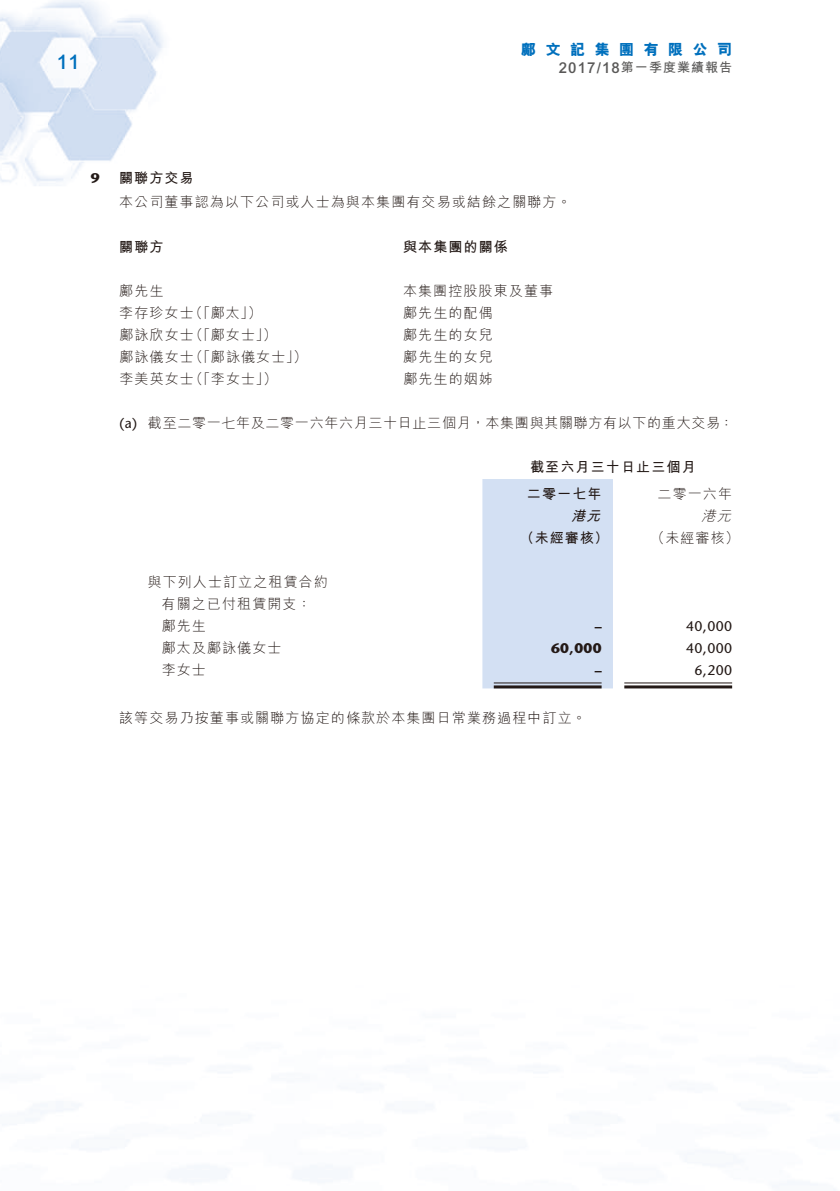
<style>
.page{position:relative;width:840px;height:1191px;background:#fff}
.page>*{position:absolute;margin:0;border:0;box-sizing:border-box;transform-origin:0 0}
.t1{font:500 20px "Arial MT Std";color:#0070bd}
.t2{font:800 15px "M Hei HK";letter-spacing:.63em;color:#0070bd}
.t3{font:500 15px "Arial MT Std";letter-spacing:.08em;color:#595857}
.t4{font:300 14px/22px "M Hei HK";letter-spacing:.08em;color:#231916;text-align:center}
.t5{font:300 14px "M Hei HK";letter-spacing:.05em;color:#231916}
.t6{font:700 14px "M Hei HK";letter-spacing:.08em;color:#231916}
.t7{font:500 14px "Stone Sans Std";letter-spacing:.03em;color:#231916}
.t8{font:700 14px "Stone Sans Std";color:#231916}
.t9{font:italic 300 14px "M Hei HK";color:#231916}
.t10{font:italic 700 14px "M Hei HK";color:#231916}
.t11{font:700 13px "M Hei HK";letter-spacing:.08em;color:#595857}
</style>
<div class="page">
<img style="left:0;top:0;width:839px;height:1191px">
<div style="left:482px;top:479px;width:130px;height:209px;background:#d3e0f3"></div>
<hr style="left:493px;top:682px;width:108px;height:1px;background:#231916">
<hr style="left:493px;top:685px;width:108px;height:3px;background:#231916">
<hr style="left:624px;top:682px;width:107px;height:1px;background:#231916">
<hr style="left:624px;top:685px;width:107px;height:3px;background:#231916">
<p class="t2" style="left:521px;top:40px;width:212px">鄺文記集團有限公司</p>
<h1 class="t1" style="left:57px;top:50px;width:24px">11</h1>
<p class="t11" style="left:620px;top:58px;width:113px">第一季度業績報告</p>
<p class="t3" style="left:558px;top:59px;width:62px">2017/18</p>
<p class="t8" style="left:91px;top:169px;width:10px">9</p>
<p class="t6" style="left:119px;top:167px;width:76px">關聯方交易</p>
<p class="t4" style="left:119px;top:191px;width:453px">本公司董事認為以下公司或人士為與本集團有交易或結餘之關聯方。</p>
<p class="t6" style="left:403px;top:236px;width:106px">與本集團的關係</p>
<p class="t6" style="left:119px;top:236px;width:46px">關聯方</p>
<p class="t4" style="left:119px;top:279px;width:46px">鄺先生</p>
<p class="t4" style="left:403px;top:279px;width:151px">本集團控股股東及董事</p>
<p class="t4" style="left:189px;top:301px;width:74px">（「鄺太」）</p>
<p class="t4" style="left:119px;top:301px;width:76px">李存珍女士</p>
<p class="t4" style="left:403px;top:301px;width:91px">鄺先生的配偶</p>
<p class="t4" style="left:119px;top:323px;width:76px">鄺詠欣女士</p>
<p class="t4" style="left:189px;top:323px;width:89px">（「鄺女士」）</p>
<p class="t4" style="left:403px;top:323px;width:91px">鄺先生的女兒</p>
<p class="t4" style="left:119px;top:345px;width:76px">鄺詠儀女士</p>
<p class="t4" style="left:189px;top:345px;width:120px">（「鄺詠儀女士」）</p>
<p class="t4" style="left:403px;top:345px;width:91px">鄺先生的女兒</p>
<p class="t4" style="left:403px;top:367px;width:91px">鄺先生的姻姊</p>
<p class="t4" style="left:119px;top:367px;width:76px">李美英女士</p>
<p class="t5" style="left:148px;top:412px;width:586px">截至二零一七年及二零一六年六月三十日止三個月，本集團與其關聯方有以下的重大交易：</p>
<p class="t4" style="left:189px;top:367px;width:89px">（「李女士」）</p>
<p class="t7" style="left:119px;top:414px;width:19px">)a(</p>
<p class="t6" style="left:530px;top:456px;width:167px">截至六月三十日止三個月</p>
<p class="t4" style="left:657px;top:482px;width:76px">二零一六年</p>
<p class="t6" style="left:526px;top:484px;width:76px">二零一七年</p>
<p class="t10" style="left:570px;top:506px;width:36px">港元</p>
<p class="t9" style="left:701px;top:506px;width:36px">港元</p>
<p class="t6" style="left:520px;top:528px;width:90px">（未經審核）</p>
<p class="t4" style="left:650px;top:526px;width:90px">（未經審核(</p>
<p class="t4" style="left:147px;top:570px;width:182px">與下列人士訂立之租賃合約有關之已付租賃開支：</p>
<p class="t4" style="left:162px;top:614px;width:46px">鄺先生</p>
<p class="t8" style="left:594px;top:618px;width:8px">–</p>
<p class="t7" style="left:685px;top:618px;width:48px">40,000</p>
<p class="t4" style="left:162px;top:636px;width:121px">鄺太及鄺詠儀女士</p>
<p class="t8" style="left:550px;top:640px;width:52px">60,000</p>
<p class="t7" style="left:685px;top:640px;width:48px">40,000</p>
<p class="t4" style="left:162px;top:658px;width:46px">李女士</p>
<p class="t4" style="left:119px;top:706px;width:468px">該等交易乃按董事或關聯方協定的條款於本集團日常業務過程中訂立。</p>
<p class="t8" style="left:594px;top:662px;width:8px">–</p>
<p class="t7" style="left:694px;top:662px;width:39px">6,200</p>
</div>
